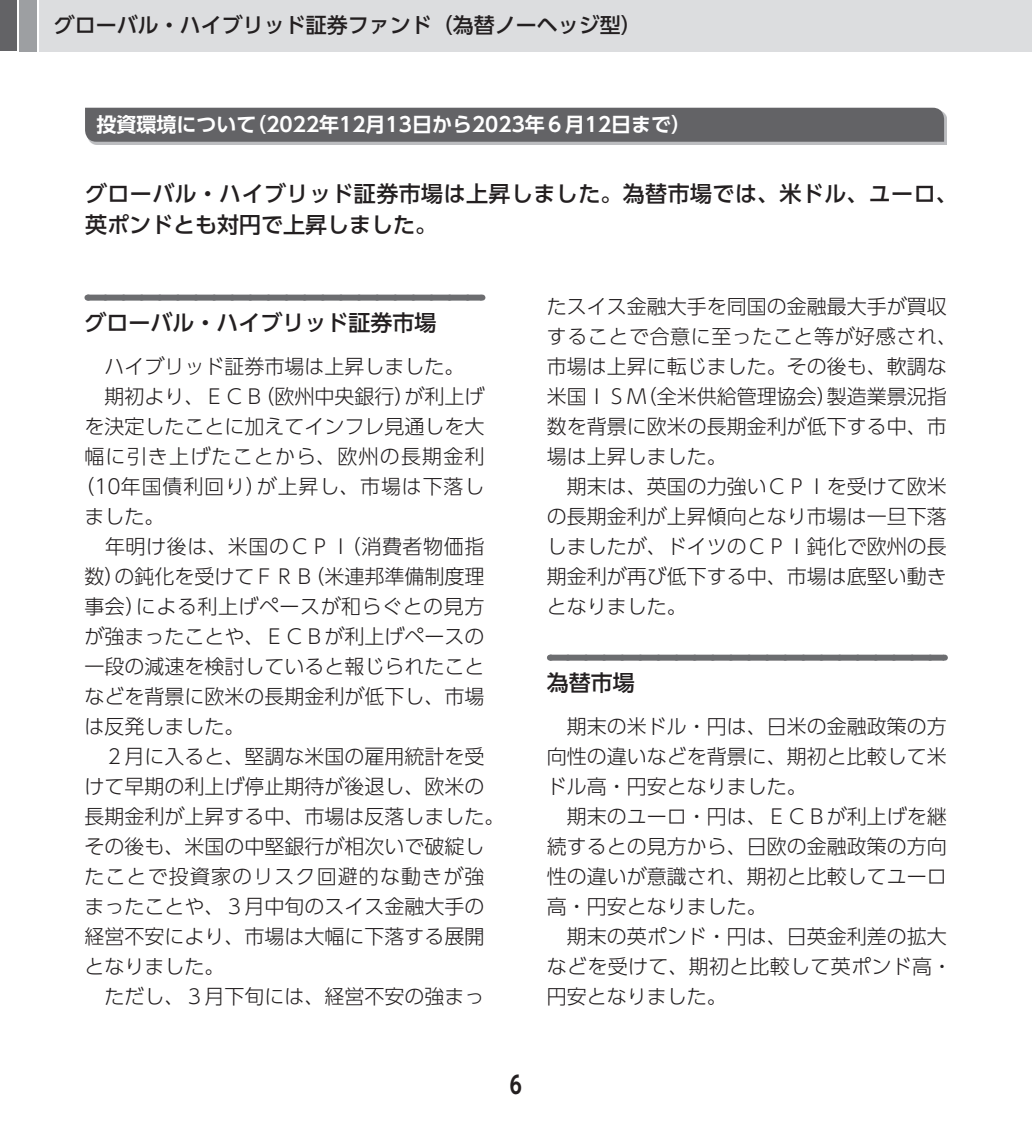
<style>
.page{position:relative;width:1032px;height:1134px;background:#fff}
.page>*{position:absolute;margin:0;border:0;box-sizing:border-box;transform-origin:0 0}
.t1{font:700 24px "UD Shin Go Pro De";color:#231f20}
.t2{font:500 22px/31px "UD Shin Go Pro";letter-spacing:.02em;color:#231f20}
.t3{font:500 22px "UD Shin Go Pro";color:#231f20}
.t4{font:500 21px "UD Shin Go Pro";color:#231f20}
.t5{font:300 20px/30px "UD Shin Go Pro";color:#231f20}
.t6{font:700 20px "UD Shin Go Pro De";color:#fff}
.t7{font:300 20px "UD Shin Go Pro";letter-spacing:.04em;color:#231f20}
.t8{font:300 20px "UD Shin Go Pro";letter-spacing:.03em;color:#231f20}
.t9{font:300 20px "UD Shin Go Pro";letter-spacing:.025em;color:#231f20}
.t10{font:300 20px "UD Shin Go Pro";letter-spacing:.06em;color:#231f20}
.t11{font:300 20px "UD Shin Go Pro";letter-spacing:.055em;color:#231f20}
</style>
<div class="page">
<div style="left:0;top:0;width:17px;height:51px;background:#636366"></div>
<div style="left:20px;top:0;width:17px;height:51px;background:#9d9fa2"></div>
<div style="left:40px;top:0;width:992px;height:51px;background:#dcdddf"></div>
<div style="left:88px;top:110px;width:859px;height:35px;background:#bcbdc0"></div>
<div style="left:85px;top:108px;width:859px;height:34px;background:#636366"></div>
<div style="left:87px;top:295px;width:394px;height:6px;background:#6c6d70"></div>
<svg style="left:105px;top:300px;width:367px;height:1px"></svg>
<div style="left:550px;top:655px;width:394px;height:6px;background:#6c6d70"></div>
<svg style="left:568px;top:660px;width:367px;height:1px"></svg>
<p class="t4" style="left:54px;top:8px;width:590px">グローバル・ハイブリッド証券ファンド（為替ノーヘッジ型）</p>
<p class="t6" style="left:96px;top:108px;width:596px">投資環境について（2022年12月13日から2023年６月12日まで）</p>
<p class="t2" style="left:85px;top:178px;width:874px">グローバル・ハイブリッド証券市場は上昇しました。為替市場では、米ドル、ユーロ、英ポンドとも対円で上昇しました。</p>
<p class="t3" style="left:84px;top:305px;width:353px">グローバル・ハイブリッド証券市場</p>
<p class="t5" style="left:84px;top:350px;width:381px">　ハイブリッド証券市場は上昇しました。</p>
<p class="t5" style="left:84px;top:380px;width:401px">　期初より、ＥＣＢ（欧州中央銀行）が利上げ</p>
<p class="t5" style="left:84px;top:410px;width:401px">を決定したことに加えてインフレ見通しを大</p>
<p class="t10" style="left:84px;top:440px;width:402px">幅に引き上げたことから、欧州の長期金利</p>
<p class="t7" style="left:74px;top:470px;width:411px">（10年国債利回り）が上昇し、市場は下落し</p>
<p class="t5" style="left:84px;top:500px;width:81px">ました。</p>
<p class="t8" style="left:84px;top:530px;width:401px">　年明け後は、米国のＣＰＩ（消費者物価指</p>
<p class="t5" style="left:84px;top:560px;width:401px">数）の鈍化を受けてＦＲＢ（米連邦準備制度理</p>
<p class="t9" style="left:84px;top:590px;width:401px">事会）による利上げペースが和らぐとの見方</p>
<p class="t5" style="left:84px;top:620px;width:401px">が強まったことや、ＥＣＢが利上げペースの</p>
<p class="t5" style="left:84px;top:650px;width:401px">一段の減速を検討していると報じられたこと</p>
<p class="t5" style="left:84px;top:680px;width:401px">などを背景に欧米の長期金利が低下し、市場</p>
<p class="t5" style="left:84px;top:710px;width:161px">は反発しました。</p>
<p class="t5" style="left:84px;top:740px;width:401px">　２月に入ると、堅調な米国の雇用統計を受</p>
<p class="t5" style="left:84px;top:770px;width:401px">けて早期の利上げ停止期待が後退し、欧米の</p>
<p class="t5" style="left:84px;top:800px;width:421px">長期金利が上昇する中、市場は反落しました。</p>
<p class="t5" style="left:84px;top:830px;width:401px">その後も、米国の中堅銀行が相次いで破綻し</p>
<p class="t11" style="left:84px;top:860px;width:401px">たことで投資家のリスク回避的な動きが強</p>
<p class="t5" style="left:84px;top:890px;width:401px">まったことや、３月中旬のスイス金融大手の</p>
<p class="t5" style="left:84px;top:920px;width:401px">経営不安により、市場は大幅に下落する展開</p>
<p class="t5" style="left:84px;top:950px;width:141px">となりました。</p>
<p class="t5" style="left:84px;top:980px;width:401px">　ただし、３月下旬には、経営不安の強まっ</p>
<p class="t5" style="left:547px;top:290px;width:412px">たスイス金融大手を同国の金融最大手が買収することで合意に至ったこと等が好感され、市場は上昇に転じました。その後も、軟調な米国ＩＳＭ（全米供給管理協会）製造業景況指数を背景に欧米の長期金利が低下する中、市場は上昇しました。<br>　期末は、英国の力強いＣＰＩを受けて欧米の長期金利が上昇傾向となり市場は一旦下落しましたが、ドイツのＣＰＩ鈍化で欧州の長期金利が再び低下する中、市場は底堅い動きとなりました。</p>
<p class="t3" style="left:547px;top:665px;width:89px">為替市場</p>
<p class="t5" style="left:547px;top:710px;width:407px">　期末の米ドル・円は、日米の金融政策の方向性の違いなどを背景に、期初と比較して米ドル高・円安となりました。<br>　期末のユーロ・円は、ＥＣＢが利上げを継続するとの見方から、日欧の金融政策の方向性の違いが意識され、期初と比較してユーロ高・円安となりました。<br>　期末の英ポンド・円は、日英金利差の拡大などを受けて、期初と比較して英ポンド高・円安となりました。</p>
<p class="t1" style="left:510px;top:1065px;width:14px">6</p>
</div>
